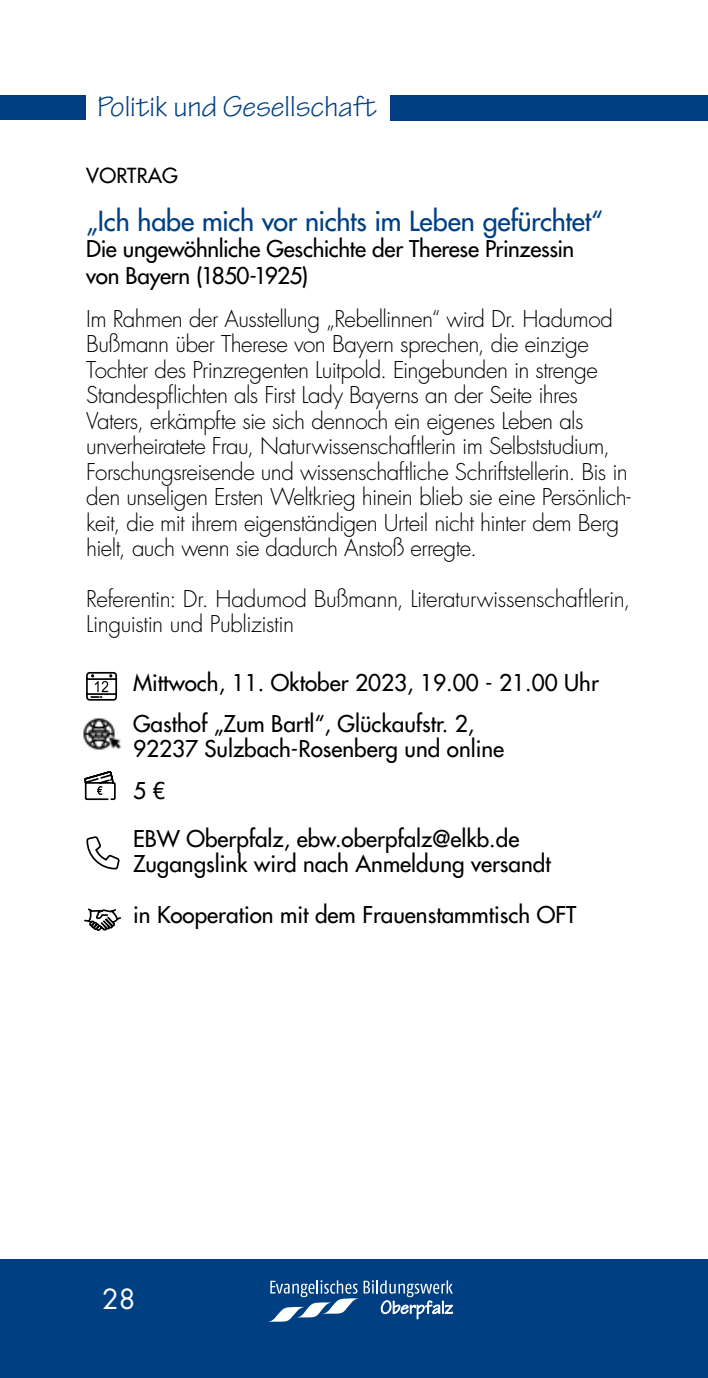
<style>
.page{position:relative;width:708px;height:1378px;background:#fff}
.page>*{position:absolute;margin:0;border:0;box-sizing:border-box;transform-origin:0 0}
.t1{font:30.38px "Tekton Pro";color:#003f82}
.t2{font:500 27px "Futura Std";letter-spacing:-.01em;color:#003f82}
.t3{font:27px "Futura Std";color:#fff}
.t4{font:300 22.5px/25.4px "Futura Std";letter-spacing:-.025em;color:#000}
.t5{font:500 22.5px/41.4px "Futura Std";color:#000}
.t6{font:500 20.25px "Futura Std";letter-spacing:.01em;color:#000}
</style>
<div class="page">
<div style="left:0;top:1260px;width:708px;height:118px;background:#003f82"></div>
<div style="left:0;top:96px;width:86px;height:24px;background:#003f82"></div>
<div style="left:390px;top:96px;width:318px;height:25px;background:#003f82"></div>
<svg style="left:86px;top:671px;width:32px;height:30px"></svg>
<svg style="left:86px;top:836px;width:34px;height:34px"></svg>
<svg style="left:84px;top:772px;width:32px;height:29px"></svg>
<svg style="left:84px;top:908px;width:37px;height:23px"></svg>
<img style="left:83px;top:718px;width:39px;height:32px">
<svg style="left:270px;top:1280px;width:88px;height:41px"></svg>
<svg style="left:364px;top:1280px;width:89px;height:39px"></svg>
<h1 class="t1" style="left:97px;top:89px;width:281px">Politik und Gesellschaft</h1>
<p class="t6" style="left:86px;top:162px;width:93px">VORTRAG</p>
<p class="t2" style="left:86px;top:204px;width:518px">„Ich habe mich vor nichts im Leben gefürchtet“</p>
<p class="t5" style="left:86px;top:235px;width:489px;line-height:27px">Die ungewöhnliche Geschichte der Therese Prinzessin von Bayern (1850-1925)</p>
<p class="t4" style="left:86px;top:307px;width:546px">Im Rahmen der Ausstellung „Rebellinnen“ wird Dr. Hadumod Bußmann über Therese von Bayern sprechen, die einzige Tochter des Prinzregenten Luitpold. Eingebunden in strenge Standespflichten als First Lady Bayerns an der Seite ihres Vaters, erkämpfte sie sich dennoch ein eigenes Leben als unverheiratete Frau, Naturwissenschaftlerin im Selbststudium, Forschungsreisende und wissenschaftliche Schriftstellerin. Bis in den unseligen Ersten Weltkrieg hinein blieb sie eine Persönlich&shy;keit, die mit ihrem eigenständigen Urteil nicht hinter dem Berg hielt, auch wenn sie dadurch Anstoß erregte.</p>
<p class="t4" style="left:86px;top:586px;width:546px">Referentin: Dr. Hadumod Bußmann, Literaturwissenschaftlerin,<br>Linguistin und Publizistin</p>
<p class="t5" style="left:133px;top:661px;width:467px">Mittwoch, 11. Oktober 2023, 19.00 - 21.00 Uhr<br>Gasthof „Zum Bartl“, Glückaufstr. 2,</p>
<p class="t5" style="left:133px;top:728px;width:373px">92237 Sulzbach-Rosenberg und online<br>5 €</p>
<p class="t5" style="left:133px;top:826px;width:419px;line-height:25.4px">EBW Oberpfalz, ebw.oberpfalz@elkb.de<br>Zugangslink wird nach Anmeldung versandt</p>
<p class="t5" style="left:133px;top:894px;width:445px">in Kooperation mit dem Frauenstammtisch OFT</p>
<p class="t3" style="left:102px;top:1282px;width:35px">28</p>
</div>
